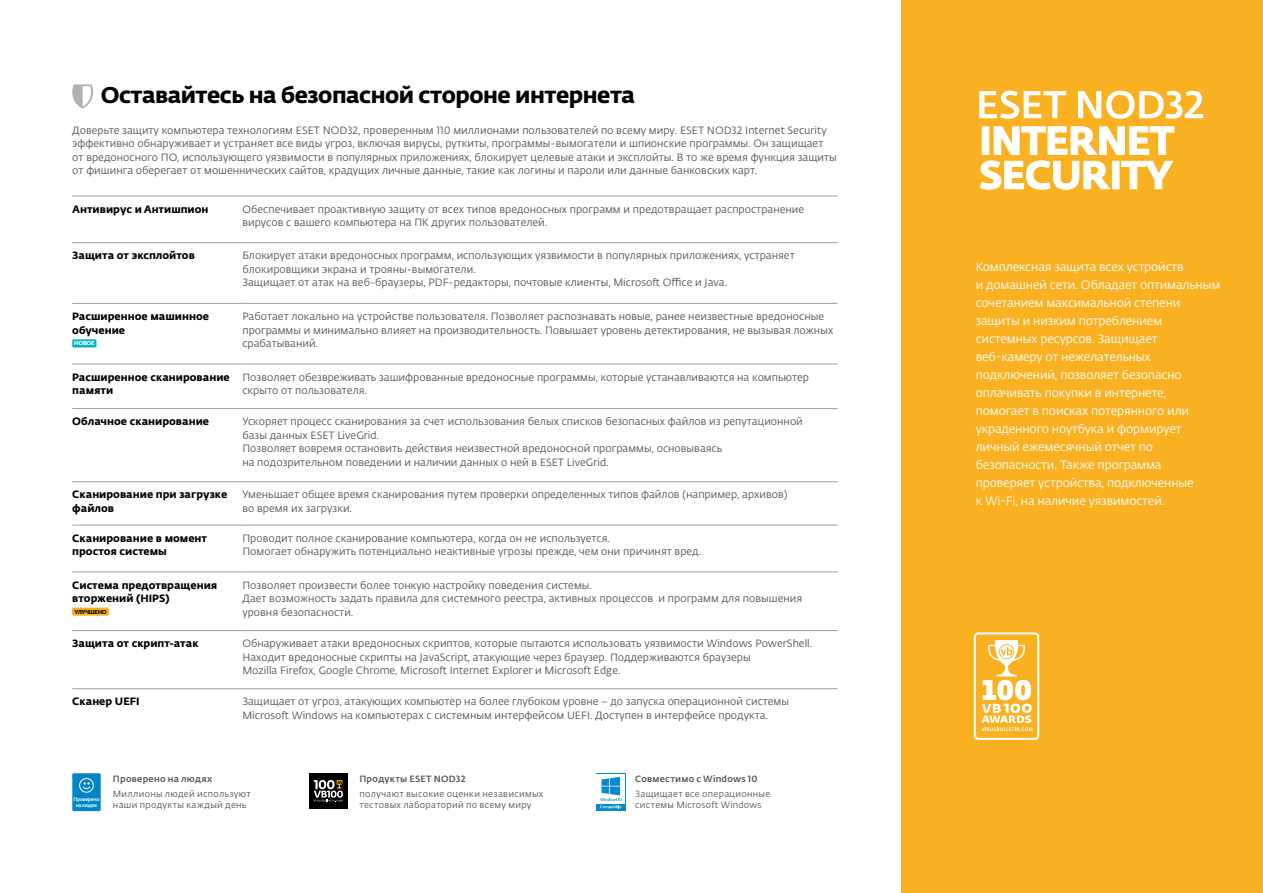
<style>
.page{position:relative;width:1263px;height:893px;background:#fff}
.page>*{position:absolute;margin:0;border:0;box-sizing:border-box;transform-origin:0 0}
.t1{font:700 38.85px/34.3px "Fedra Sans Alt Pro";letter-spacing:-.02em;color:#fff}
.t2{font:22.5px "Fedra Sans Alt Pro Bold LF";letter-spacing:-.02em;color:#000}
.t3{font:12px/18px "Fedra Sans Alt Pro Book LF";letter-spacing:-.01em;color:#fff}
.t4{font:10.5px/13.5px "Fedra Sans Alt Pro Book LF";color:#575756}
.t5{font:700 10.5px/13.5px "Fedra Sans Alt Pro";color:#000}
.t6{font:9px/10.5px "Fedra Sans Alt Pro Book LF";letter-spacing:.03em;color:#58585b}
.t7{font:9px "Fedra Sans Alt Pro Med LF";letter-spacing:.03em;color:#575756}
.t8{font:700 5.7px "Fedra Sans Alt Pro";letter-spacing:-.06em;color:#000}
.t9{font:700 5.7px "Fedra Sans Alt Pro";letter-spacing:-.06em;color:#fff}
.t10{font:4.8px/5.6px "Fedra Sans Alt Pro Med LF";letter-spacing:-.04em;color:#fff;text-align:center}
.s1{font-family:"Fedra Sans Alt Pro";font-weight:300}
</style>
<div class="page">
<div style="left:901px;top:0;width:362px;height:893px;background:#f9b122"></div>
<svg style="left:979px;top:126px;width:196px;height:64px"></svg>
<svg style="left:979px;top:91px;width:87px;height:28px"></svg>
<svg style="left:1078px;top:91px;width:125px;height:28px"></svg>
<hr style="left:72px;top:196px;width:170px;height:1px;background:#9d9d9c">
<hr style="left:242px;top:196px;width:596px;height:1px;background:#9d9d9c">
<hr style="left:72px;top:242px;width:170px;height:1px;background:#9d9d9c">
<hr style="left:242px;top:242px;width:596px;height:1px;background:#9d9d9c">
<hr style="left:72px;top:303px;width:170px;height:1px;background:#9d9d9c">
<hr style="left:242px;top:303px;width:596px;height:1px;background:#9d9d9c">
<hr style="left:72px;top:364px;width:170px;height:1px;background:#9d9d9c">
<hr style="left:242px;top:364px;width:596px;height:1px;background:#9d9d9c">
<hr style="left:72px;top:408px;width:170px;height:1px;background:#9d9d9c">
<hr style="left:242px;top:408px;width:596px;height:1px;background:#9d9d9c">
<hr style="left:72px;top:481px;width:170px;height:1px;background:#9d9d9c">
<hr style="left:242px;top:481px;width:596px;height:1px;background:#9d9d9c">
<hr style="left:72px;top:525px;width:170px;height:1px;background:#9d9d9c">
<hr style="left:242px;top:525px;width:596px;height:1px;background:#9d9d9c">
<hr style="left:72px;top:571px;width:170px;height:1px;background:#9d9d9c">
<hr style="left:242px;top:571px;width:596px;height:1px;background:#9d9d9c">
<hr style="left:72px;top:630px;width:170px;height:1px;background:#9d9d9c">
<hr style="left:242px;top:630px;width:596px;height:1px;background:#9d9d9c">
<hr style="left:72px;top:688px;width:170px;height:1px;background:#9d9d9c">
<hr style="left:242px;top:688px;width:596px;height:1px;background:#9d9d9c">
<svg style="left:72px;top:84px;width:21px;height:24px"></svg>
<svg style="left:974px;top:632px;width:65px;height:108px"></svg>
<div style="left:596px;top:773px;width:30px;height:37px;background:#088bcc"></div>
<div style="left:596px;top:774px;width:29px;height:30px;background:#fff"></div>
<svg style="left:600px;top:777px;width:21px;height:32px"></svg>
<div style="left:72px;top:773px;width:29px;height:38px;background:#0086c8;border-radius:2px"></div>
<svg style="left:79px;top:778px;width:15px;height:15px"></svg>
<div style="left:72px;top:339px;width:24px;height:8px;background:#00b3c4"></div>
<div style="left:309px;top:773px;width:39px;height:35px;background:#000"></div>
<svg style="left:314px;top:780px;width:29px;height:22px"></svg>
<div style="left:72px;top:608px;width:37px;height:8px;background:#f9b122"></div>
<h2 class="t2" style="left:101px;top:77px;width:536px">Оставайтесь на безопасной стороне интернета</h2>
<p class="t4" style="left:72px;top:123px;width:766px">Доверьте защиту компьютера технологиям ESET NOD32, проверенным 110 миллионами пользователей по всему миру. ESET NOD32 Internet Security эффективно обнаруживает и устраняет все виды угроз, включая вирусы, руткиты, программы-вымогатели и шпионские программы. Он защищает от вредоносного ПО, использующего уязвимости в популярных приложениях, блокирует целевые атаки и эксплойты. В то же время функция защиты от фишинга оберегает от мошеннических сайтов, крадущих личные данные, такие как логины и пароли или данные банковских карт.</p>
<p class="t5" style="left:72px;top:202px;width:138px">Антивирус и Антишпион</p>
<p class="t4" style="left:242px;top:202px;width:563px">Обеспечивает проактивную защиту от всех типов вредоносных программ и предотвращает распространение вирусов с вашего компьютера на ПК других пользователей.</p>
<p class="t5" style="left:72px;top:249px;width:124px">Защита от эксплойтов</p>
<p class="t4" style="left:242px;top:249px;width:554px">Блокирует атаки вредоносных программ, использующих уязвимости в популярных приложениях, устраняет блокировщики экрана и трояны-вымогатели.<br>Защищает от атак на веб-браузеры, PDF-редакторы, почтовые клиенты, Microsoft Office и Java.</p>
<p class="t5" style="left:72px;top:310px;width:138px">Расширенное машинное обучение</p>
<p class="t4" style="left:242px;top:309px;width:592px">Работает локально на устройстве пользователя. Позволяет распознавать новые, ранее неизвестные вредоносные программы и минимально влияет на производительность. Повышает уровень детектирования, не вызывая ложных срабатываний.</p>
<p class="t5" style="left:72px;top:370px;width:159px">Расширенное сканирование памяти</p>
<p class="t4" style="left:242px;top:370px;width:568px">Позволяет обезвреживать зашифрованные вредоносные программы, которые устанавливаются на компьютер скрыто от пользователя.</p>
<p class="t5" style="left:72px;top:415px;width:138px">Облачное сканирование</p>
<p class="t4" style="left:242px;top:415px;width:562px">Ускоряет процесс сканирования за счет использования белых списков безопасных файлов из репутационной базы данных ESET LiveGrid.<br>Позволяет вовремя остановить действия неизвестной вредоносной программы, основываясь<br>на подозрительном поведении и наличии данных о ней в ESET LiveGrid.</p>
<p class="t5" style="left:72px;top:488px;width:156px">Сканирование при загрузке файлов</p>
<p class="t4" style="left:242px;top:488px;width:546px">Уменьшает общее время сканирования путем проверки определенных типов файлов (например, архивов) во время их загрузки.</p>
<p class="t5" style="left:72px;top:531px;width:136px">Сканирование в момент простоя системы</p>
<p class="t4" style="left:242px;top:531px;width:460px">Проводит полное сканирование компьютера, когда он не используется.<br>Помогает обнаружить потенциально неактивные угрозы прежде, чем они причинят вред.</p>
<p class="t5" style="left:72px;top:578px;width:147px">Система предотвращения вторжений (HIPS)</p>
<p class="t4" style="left:242px;top:578px;width:561px">Позволяет произвести более тонкую настройку поведения системы.<br>Дает возможность задать правила для системного реестра, активных процессов и программ для повышения уровня безопасности.</p>
<p class="t5" style="left:72px;top:637px;width:128px">Защита от скрипт-атак</p>
<p class="t4" style="left:242px;top:637px;width:571px">Обнаруживает атаки вредоносных скриптов, которые пытаются использовать уязвимости Windows PowerShell.<br>Находит вредоносные скрипты на JavaScript, атакующие через браузер. Поддерживаются браузеры<br>Mozilla Firefox, Google Chrome, Microsoft Internet Explorer и Microsoft Edge.</p>
<p class="t5" style="left:72px;top:695px;width:69px">Сканер UEFI</p>
<p class="t4" style="left:242px;top:695px;width:548px">Защищает от угроз, атакующих компьютер на более глубоком уровне <span class="s1">–</span> до запуска операционной системы<br>Microsoft Windows на компьютерах с системным интерфейсом UEFI. Доступен в интерфейсе продукта.</p>
<p class="t9" style="left:74px;top:340px;width:22px">НОВОЕ</p>
<p class="t8" style="left:75px;top:608px;width:34px">УЛУЧШЕНО</p>
<p class="t10" style="left:74px;top:796px;width:27px">Проверено на людях</p>
<p class="t7" style="left:113px;top:772px;width:101px">Проверено на людях</p>
<p class="t6" style="left:113px;top:789px;width:139px">Миллионы людей используют наши продукты каждый день</p>
<p class="t7" style="left:359px;top:772px;width:108px">Продукты ESET NOD32</p>
<p class="t6" style="left:359px;top:789px;width:185px">получают высокие оценки независимых тестовых лабораторий по всему миру</p>
<p class="t7" style="left:635px;top:772px;width:124px">Совместимо с Windows 10</p>
<p class="t6" style="left:635px;top:789px;width:137px">Защищает все операционные системы Microsoft Windows</p>
<h1 class="t1" style="left:979px;top:124px;width:197px">INTERNET<br>SECURITY</h1>
<p class="t3" style="left:976px;top:258px;width:246px">Комплексная защита всех устройств<br>и домашней сети. Обладает оптимальным сочетанием максимальной степени защиты и низким потреблением системных ресурсов. Защищает веб-камеру от нежелательных подключений, позволяет безопасно оплачивать покупки в интернете, помогает в поисках потерянного или украденного ноутбука и формирует личный ежемесячный отчет по безопасности. Также программа проверяет устройства, подключенные<br>к Wi-Fi, на наличие уязвимостей.</p>
</div>
